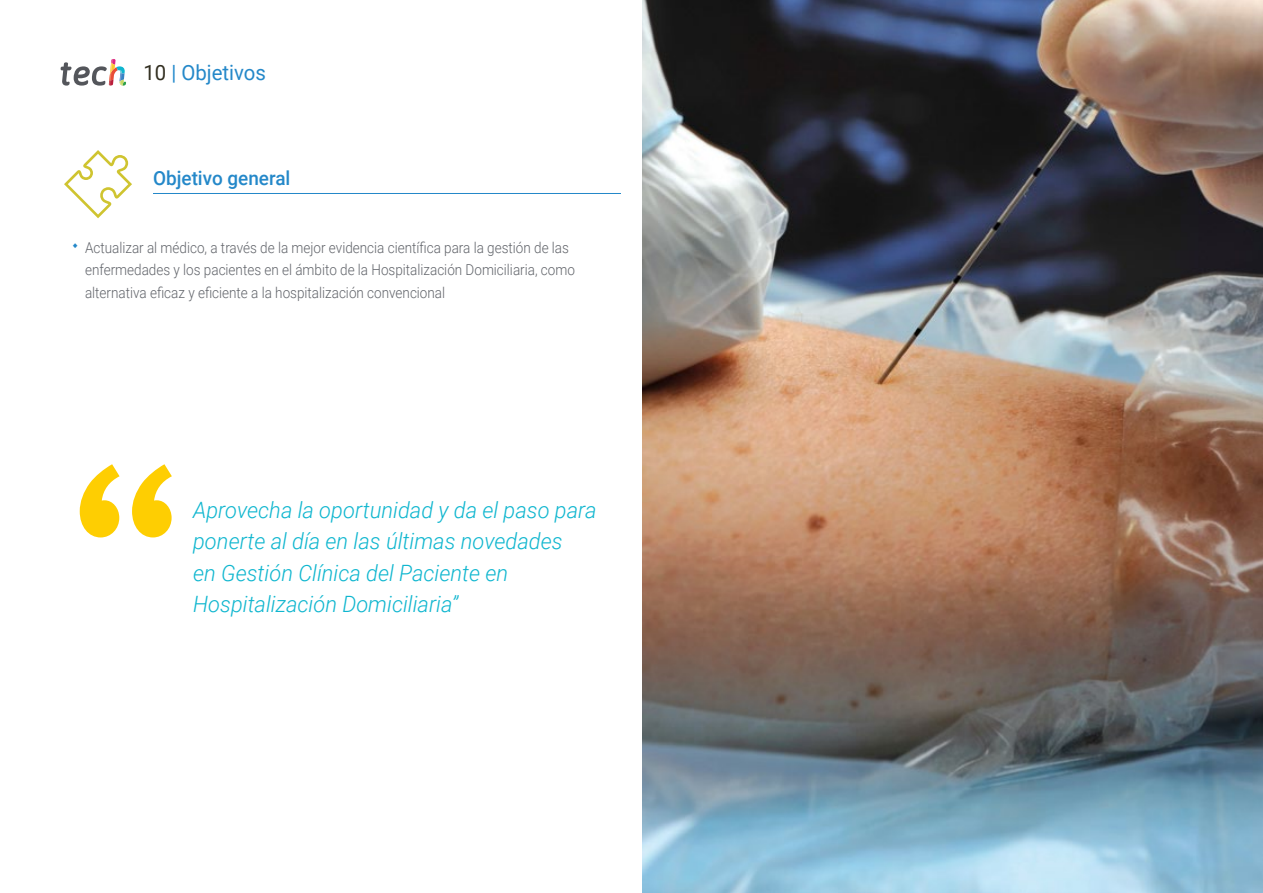
<style>
.page{position:relative;width:1263px;height:893px;background:#fff}
.page>*{position:absolute;margin:0;border:0;box-sizing:border-box;transform-origin:0 0}
.t1{font:italic 300 22.5px/31.5px "Roboto";color:#0fb6cf}
.t2{font:21px "Roboto";color:#2488c9}
.t3{font:500 19.5px "Roboto";color:#2488c9}
.t4{font:300 15px/22.5px "Roboto";color:#61646a;scale:.9 1}
.s1{color:#312e20}
.s2{color:#2289cb}
</style>
<div class="page">
<hr style="left:153px;top:193px;width:468px;height:1px;background:#2488c9">
<svg style="left:64px;top:150px;width:68px;height:68px"></svg>
<img style="left:642px;top:0;width:621px;height:893px">
<svg style="left:80px;top:464px;width:92px;height:73px"></svg>
<svg style="left:61px;top:59px;width:65px;height:27px"></svg>
<h2 class="t2" style="left:144px;top:57px;width:124px"><span class="s1">10</span> <span class="s2">|</span> Objetivos</h2>
<h3 class="t3" style="left:153px;top:165px;width:139px">Objetivo general</h3>
<p class="t4" style="left:85px;top:236px;width:546px">Actualizar al médico, a través de la mejor evidencia científica para la gestión de las enfermedades y los pacientes en el ámbito de la Hospitalización Domiciliaria, como alternativa eficaz y eficiente a la hospitalización convencional</p>
<h1 class="t1" style="left:193px;top:493px;width:405px">Aprovecha la oportunidad y da el paso para ponerte al día en las últimas novedades<br>en Gestión Clínica del Paciente en Hospitalización Domiciliaria”</h1>
</div>
